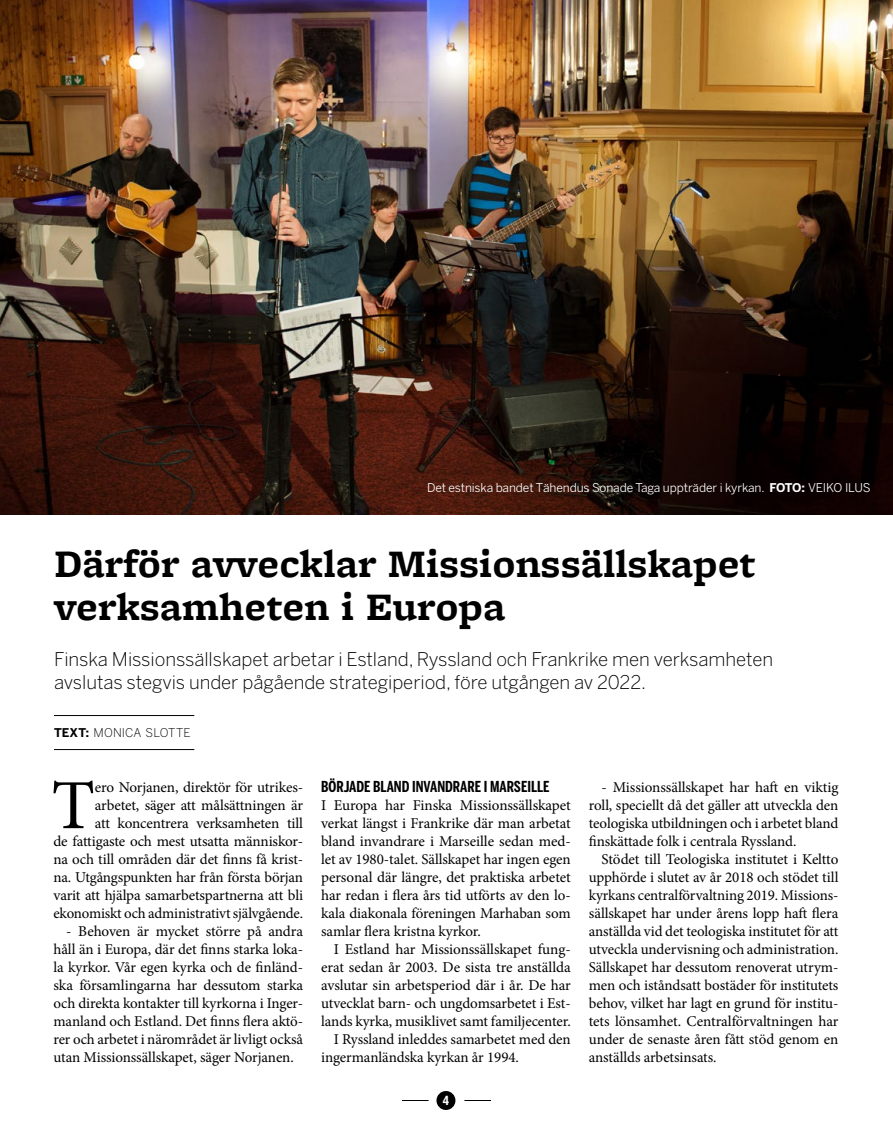
<style>
.page{position:relative;width:893px;height:1127px;background:#fff}
.page>*{position:absolute;margin:0;border:0;box-sizing:border-box;transform-origin:0 0}
.Brödtext_ANFANG{font:70.35px "Minion Pro";color:#000}
.Rubrik_Serif{font:700 40.5px/43.5px "Freight Micro Pro";color:#000}
.Ingress{font:300 18.75px/23.2px "Benton Sans";letter-spacing:-.005em;color:#000}
.Brödtext_indrag{font:15px/18px "Minion Pro";letter-spacing:-.005em;color:#000;text-align:justify}
.Brödtext_ANFANG-2{font:15px/18px "Minion Pro";letter-spacing:-.015em;color:#000;text-align:right}
.Brödtext{font:15px/18px "Minion Pro";letter-spacing:-.01em;color:#000;text-align:justify}
.Mellanrubrik{font:700 15px "Benton Sans Comp";color:#000}
.t1{font:700 condensed 13.05px "Helvetica Neue LT Std";color:#fff}
.NEW_Bildtext{font:12px "Benton Sans";letter-spacing:-.01em;color:#fff}
.Författare_i_ingress{font:300 12px "Benton Sans";letter-spacing:.005em;color:#000}
.s1{font-weight:700}
</style>
<div class="page">
<div style="left:436px;top:1091px;width:19px;height:19px;background:#000;border-radius:50%"></div>
<svg style="left:402px;top:1100px;width:27px;height:1px"></svg>
<svg style="left:464px;top:1100px;width:27px;height:1px"></svg>
<img style="left:0;top:0;width:893px;height:514px">
<hr style="left:892px;top:349px;width:1px;height:778px;background:#eff7ee">
<hr style="left:54px;top:715px;width:140px;height:1px;background:#000">
<hr style="left:54px;top:749px;width:140px;height:1px;background:#000">
<p class="NEW_Bildtext" style="left:427px;top:480px;width:445px">Det estniska bandet Tähendus Sonade Taga uppträder i kyrkan. <span class="s1">FOTO:</span> VEIKO ILUS</p>
<p class="Rubrik_Serif" style="left:54px;top:541px;width:703px">Därför avvecklar Missionssällskapet verksamheten i Europa</p>
<p class="Ingress" style="left:54px;top:647px;width:721px">Finska Missionssällskapet arbetar i Estland, Ryssland och Frankrike men verksamheten avslutas stegvis under pågående strategiperiod, före utgången av 2022.</p>
<p class="Författare_i_ingress" style="left:54px;top:726px;width:138px"><span class="s1">TEXT:</span> MONICA SLOTTE</p>
<p class="Brödtext_ANFANG" style="left:51px;top:758px;width:45px">T</p>
<p class="Brödtext_ANFANG-2" style="left:53px;top:778px;width:251px">ero Norjanen, direktör för utrikes&shy;arbetet, säger att målsättningen är<br>att koncentrera verksamheten till<br>de fattigaste och mest utsatta människor&shy;na och till områden där det finns få krist&shy;na. Utgångspunkten har från första början varit att hjälpa samarbetspartnerna att bli ekonomiskt och administrativt självgående.</p>
<p class="Brödtext_indrag" style="left:53px;top:922px;width:251px;text-indent:13px">- Behoven är mycket större på andra håll än i Europa, där det finns starka loka&shy;la kyrkor. Vår egen kyrka och de finländ&shy;ska församlingarna har dessutom starka och direkta kontakter till kyrkorna i Inger&shy;manland och Estland. Det finns flera aktö&shy;rer och arbetet i närområdet är livligt också utan Missionssällskapet, säger Norjanen.</p>
<p class="Mellanrubrik" style="left:321px;top:778px;width:230px">BÖRJADE BLAND INVANDRARE I MARSEILLE</p>
<p class="Brödtext" style="left:321px;top:796px;width:251px">I Europa har Finska Missionssällskapet verkat längst i Frankrike där man arbetat bland invandrare i Marseille sedan med&shy;let av 1980-talet. Sällskapet har ingen egen personal där längre, det praktiska arbetet har redan i flera års tid utförts av den lo&shy;kala diakonala föreningen Marhaban som samlar flera kristna kyrkor.</p>
<p class="Brödtext_indrag" style="left:321px;top:940px;width:251px;text-indent:13px">I Estland har Missionssällskapet fung&shy;erat sedan år 2003. De sista tre anställda avslutar sin arbetsperiod där i år. De har utvecklat barn- och ungdomsarbetet i Est&shy;lands kyrka, musiklivet samt familjecenter.</p>
<p class="Brödtext_indrag" style="left:321px;top:1030px;width:251px;text-indent:13px">I Ryssland inleddes samarbetet med den ingermanländska kyrkan år 1994.</p>
<p class="t1" style="left:443px;top:1092px;width:8px">4</p>
<p class="Brödtext_indrag" style="left:589px;top:778px;width:251px;text-indent:13px">- Missionssällskapet har haft en viktig roll, speciellt då det gäller att utveckla den teologiska utbildningen och i arbetet bland finskättade folk i centrala Ryssland.</p>
<p class="Brödtext_indrag" style="left:589px;top:850px;width:251px;text-indent:13px">Stödet till Teologiska institutet i Keltto upphörde i slutet av år 2018 och stödet till kyrkans centralförvaltning 2019. Missions&shy;sällskapet har under årens lopp haft flera anställda vid det teologiska institutet för att utveckla undervisning och administration.<br>Sällskapet har dessutom renoverat utrym&shy;men och iståndsatt bostäder för institutets behov, vilket har lagt en grund för institu&shy;tets lönsamhet. Centralförvaltningen har under de senaste åren fått stöd genom en anställds arbetsinsats.</p>
</div>
